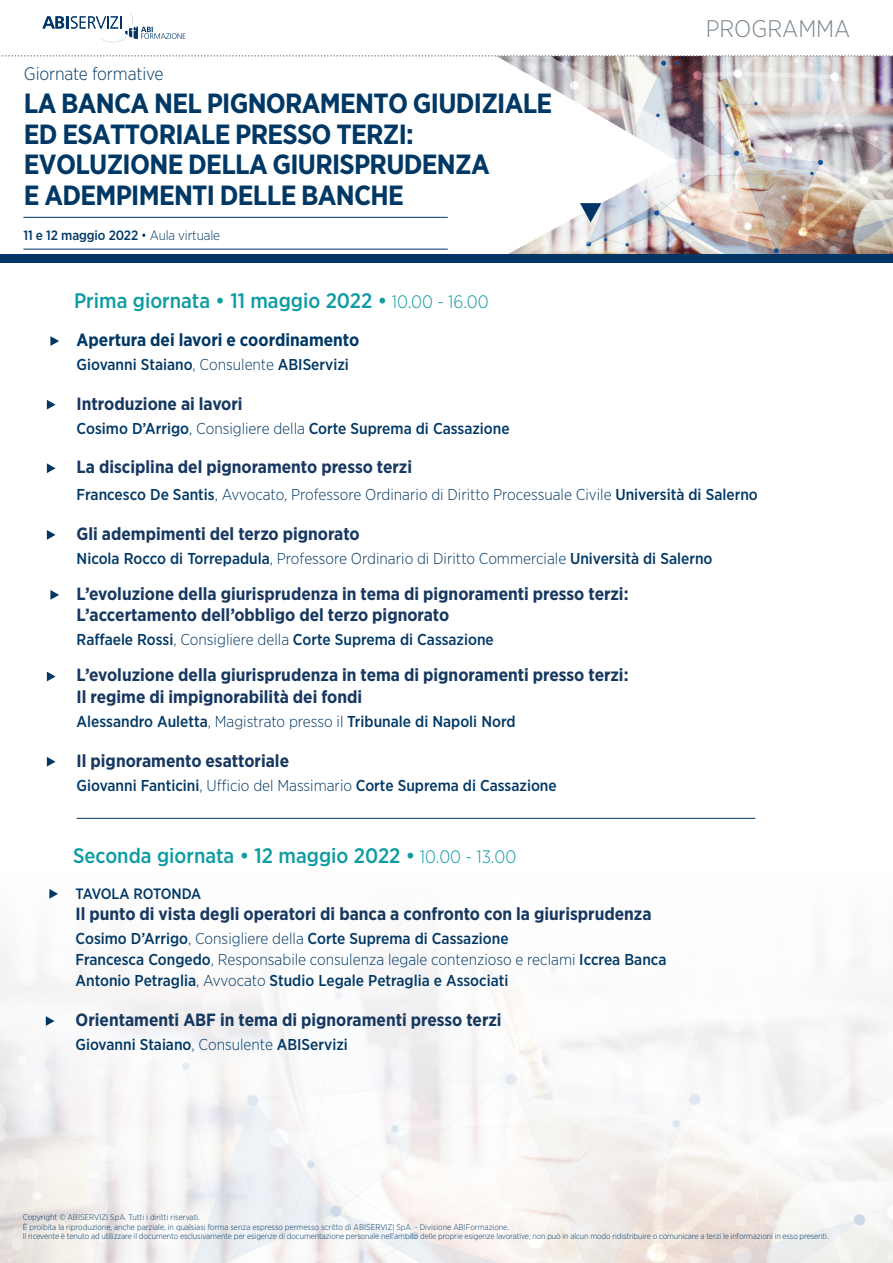
<style>
.page{position:relative;width:893px;height:1263px;background:#fff}
.page>*{position:absolute;margin:0;border:0;box-sizing:border-box;transform-origin:0 0}
.t1{font:700 27.75px/30.3px "Gotham Narrow";letter-spacing:-.025em;color:#003865}
.t2{font:300 24px "Gotham Narrow";color:#7a868d}
.t3{font:500 21px "Gotham Narrow";color:#0d9ca3}
.t4{font:300 18px "Gotham Narrow";letter-spacing:-.01em;color:#003865}
.t5{font:700 17.7px/21.6px "Gotham Narrow";color:#163861}
.t6{font:700 17.7px "Gotham Narrow";color:#153960}
.t7{font:700 17.7px "Gotham Narrow";color:#003865}
.t8{font:500 15.75px/21px "Gotham Narrow";color:#003865}
.t9{font:300 15.75px "Gotham Narrow";color:#003865}
.t10{font:500 15px "Gotham Narrow";letter-spacing:-.03em;color:#003865}
.t11{font:500 13.5px "Gotham Narrow";letter-spacing:-.01em;color:#003865}
.t12{font:300 8.25px/9px "Gotham Narrow";letter-spacing:-.01em;color:#003865}
.s1{font-weight:300}
.s2{font-weight:300;font-size:18px}
.s3{font-weight:500}
</style>
<div class="page">
<img style="left:732px;top:57px;width:161px;height:197px">
<svg style="left:297px;top:57px;width:435px;height:197px"></svg>
<svg style="left:580px;top:203px;width:21px;height:19px"></svg>
<svg style="left:0;top:55px;width:893px;height:2px"></svg>
<div style="left:0;top:254px;width:893px;height:9px;background:#003667"></div>
<svg style="left:43px;top:13px;width:143px;height:30px"></svg>
<hr style="left:77px;top:818px;width:678px;height:1px;background:#003865">
<svg style="left:50px;top:336px;width:9px;height:10px"></svg>
<svg style="left:47px;top:400px;width:9px;height:10px"></svg>
<svg style="left:47px;top:463px;width:9px;height:10px"></svg>
<svg style="left:47px;top:530px;width:9px;height:10px"></svg>
<svg style="left:50px;top:590px;width:9px;height:10px"></svg>
<svg style="left:47px;top:672px;width:9px;height:9px"></svg>
<svg style="left:47px;top:757px;width:9px;height:10px"></svg>
<svg style="left:49px;top:889px;width:9px;height:10px"></svg>
<svg style="left:46px;top:1016px;width:9px;height:10px"></svg>
<hr style="left:23px;top:217px;width:425px;height:1px;background:#003865">
<hr style="left:23px;top:249px;width:425px;height:1px;background:#003865">
<p class="t4" style="left:24px;top:63px;width:141px">Giornate formative</p>
<h1 class="t1" style="left:24px;top:88px;width:530px">LA BANCA NEL PIGNORAMENTO GIUDIZIALE<br>ED ESATTORIALE PRESSO TERZI:<br>EVOLUZIONE DELLA GIURISPRUDENZA<br>E ADEMPIMENTI DELLE BANCHE</h1>
<p class="t11" style="left:23px;top:227px;width:198px">11 e 12 maggio 2022 <span class="s1">• Aula virtuale</span></p>
<h3 class="t3" style="left:74px;top:287px;width:416px">Prima giornata • 11 maggio 2022 • <span class="s2">10.00 - 16.00</span></h3>
<p class="t2" style="left:706px;top:14px;width:146px">PROGRAMMA</p>
<p class="t7" style="left:77px;top:328px;width:284px">Apertura dei lavori e coordinamento</p>
<p class="t8" style="left:77px;top:354px;width:274px">Giovanni Staiano<span class="s1">, Consulente</span> ABIServizi</p>
<p class="t5" style="left:77px;top:392px;width:168px">Introduzione ai lavori</p>
<p class="t8" style="left:77px;top:417px;width:434px">Cosimo D’Arrigo<span class="s1">, Consigliere della</span> Corte Suprema di Cassazione</p>
<p class="t5" style="left:77px;top:456px;width:337px">La disciplina del pignoramento presso terzi</p>
<p class="t9" style="left:77px;top:485px;width:683px"><span class="s3">Francesco De Santis</span>, Avvocato, Professore Ordinario di Diritto Processuale Civile <span class="s3">Università di Salerno</span></p>
<p class="t5" style="left:77px;top:523px;width:285px">Gli adempimenti del terzo pignorato</p>
<p class="t8" style="left:77px;top:547px;width:637px">Nicola Rocco di Torrepadula<span class="s1">, Professore Ordinario di Diritto Commerciale</span> Università di Salerno</p>
<p class="t5" style="left:77px;top:583px;width:553px">L’evoluzione della giurisprudenza in tema di pignoramenti presso terzi:<br>L’accertamento dell’obbligo del terzo pignorato</p>
<p class="t8" style="left:77px;top:629px;width:419px">Raffaele Rossi<span class="s1">, Consigliere della</span> Corte Suprema di Cassazione</p>
<p class="t5" style="left:77px;top:664px;width:553px">L’evoluzione della giurisprudenza in tema di pignoramenti presso terzi:<br>Il regime di impignorabilità dei fondi</p>
<p class="t8" style="left:77px;top:711px;width:440px">Alessandro Auletta<span class="s1">, Magistrato presso il</span> Tribunale di Napoli Nord</p>
<p class="t5" style="left:77px;top:749px;width:214px">Il pignoramento esattoriale</p>
<p class="t8" style="left:77px;top:774px;width:482px">Giovanni Fanticini<span class="s1">, Ufficio del Massimario</span> Corte Suprema di Cassazione</p>
<h3 class="t3" style="left:73px;top:842px;width:445px">Seconda giornata • 12 maggio 2022 • <span class="s2">10.00 - 13.00</span></h3>
<p class="t10" style="left:76px;top:884px;width:127px">TAVOLA ROTONDA</p>
<p class="t5" style="left:76px;top:903px;width:578px">Il punto di vista degli operatori di banca a confronto con la giurisprudenza</p>
<p class="t8" style="left:76px;top:928px;width:592px">Cosimo D’Arrigo<span class="s1">, Consigliere della</span> Corte Suprema di Cassazione<br>Francesca Congedo<span class="s1">, Responsabile consulenza legale contenzioso e reclami</span> Iccrea Banca<br>Antonio Petraglia<span class="s1">, Avvocato</span> Studio Legale Petraglia e Associati</p>
<p class="t6" style="left:76px;top:1008px;width:428px">Orientamenti ABF in tema di pignoramenti presso terzi</p>
<p class="t8" style="left:76px;top:1034px;width:274px">Giovanni Staiano<span class="s1">, Consulente</span> ABIServizi</p>
<p class="t12" style="left:23px;top:1213px;width:807px">Copyright © ABISERVIZI SpA. Tutti i diritti riservati.<br>È proibita la riproduzione, anche parziale, in qualsiasi forma senza espresso permesso scritto di ABISERVIZI SpA. - Divisione ABIFormazione.<br>Il ricevente è tenuto ad utilizzare il documento esclusivamente per esigenze di documentazione personale nell’ambito delle proprie esigenze lavorative; non può in alcun modo ridistribuire o comunicare a terzi le informazioni in esso presenti.</p>
</div>
